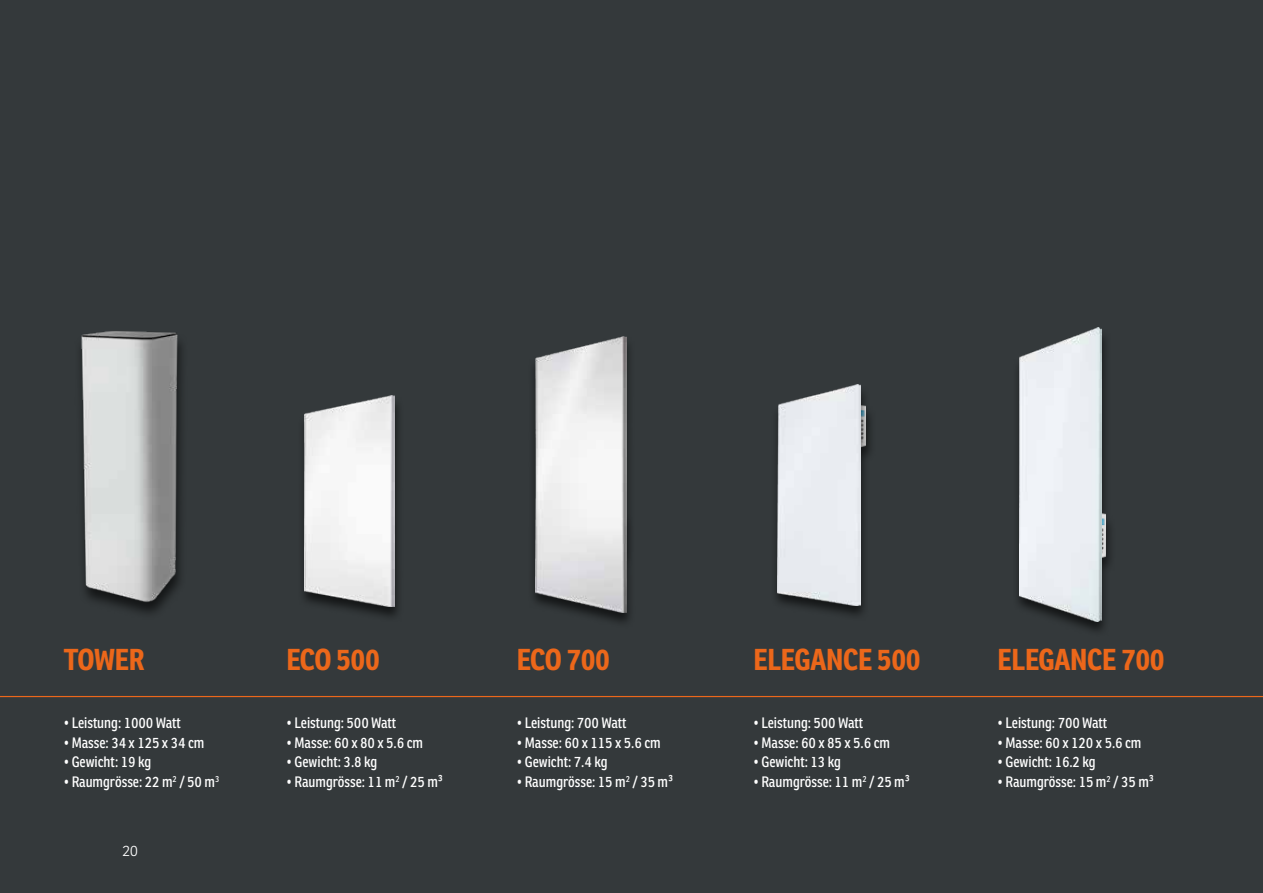
<style>
.page{position:relative;width:1263px;height:893px;background:#34393b}
.page>*{position:absolute;margin:0;border:0;box-sizing:border-box;transform-origin:0 0}
.t1{font:700 29.4px "Ronnia Cond";letter-spacing:-.01em;color:#ec671a}
.t2{font:14.7px "Ronnia Cond";color:#fff}
.t3{font:300 14.7px "Ronnia";color:#fff}
</style>
<div class="page">
<hr style="left:0;top:696px;width:1263px;height:1px;background:#ec671a">
<div style="left:297px;top:396px;width:107px;height:226px;background:#000;opacity:.62"></div>
<img style="left:304px;top:396px;width:90px;height:210px">
<div style="left:528px;top:336px;width:108px;height:293px;background:#000;opacity:.62"></div>
<img style="left:535px;top:336px;width:91px;height:276px">
<div style="left:770px;top:384px;width:101px;height:238px;background:#000;opacity:.62"></div>
<img style="left:777px;top:385px;width:84px;height:220px">
<div style="left:1012px;top:328px;width:104px;height:309px;background:#000;opacity:.62"></div>
<img style="left:1102px;top:514px;width:4px;height:44px">
<img style="left:1020px;top:328px;width:82px;height:293px">
<img style="left:81px;top:331px;width:101px;height:282px">
<h1 class="t1" style="left:64px;top:640px;width:82px">TOWER</h1>
<p class="t2" style="left:64px;top:714px;width:119px">• Leistung: 1000 Watt</p>
<p class="t2" style="left:64px;top:733px;width:142px">• Masse: 34 x 125 x 34 cm</p>
<p class="t2" style="left:64px;top:753px;width:89px">• Gewicht: 19 kg</p>
<p class="t2" style="left:64px;top:772px;width:157px">• Raumgrösse: 22 m<sup>2</sup> / 50 m<sup>3</sup></p>
<p class="t3" style="left:122px;top:842px;width:17px">20</p>
<h1 class="t1" style="left:287px;top:640px;width:94px">ECO 500</h1>
<p class="t2" style="left:287px;top:714px;width:111px">• Leistung: 500 Watt</p>
<p class="t2" style="left:287px;top:733px;width:138px">• Masse: 60 x 80 x 5.6 cm</p>
<p class="t2" style="left:287px;top:753px;width:92px">• Gewicht: 3.8 kg</p>
<p class="t2" style="left:287px;top:772px;width:158px">• Raumgrösse: 11 m<sup>2</sup> / 25 m³</p>
<h1 class="t1" style="left:517px;top:640px;width:94px">ECO 700</h1>
<p class="t2" style="left:517px;top:714px;width:111px">• Leistung: 700 Watt</p>
<p class="t2" style="left:517px;top:733px;width:145px">• Masse: 60 x 115 x 5.6 cm</p>
<p class="t2" style="left:517px;top:753px;width:92px">• Gewicht: 7.4 kg</p>
<p class="t2" style="left:517px;top:772px;width:158px">• Raumgrösse: 15 m<sup>2</sup> / 35 m³</p>
<h1 class="t1" style="left:753px;top:640px;width:168px">ELEGANCE 500</h1>
<p class="t2" style="left:753px;top:714px;width:111px">• Leistung: 500 Watt</p>
<p class="t2" style="left:753px;top:733px;width:138px">• Masse: 60 x 85 x 5.6 cm</p>
<p class="t2" style="left:753px;top:753px;width:89px">• Gewicht: 13 kg</p>
<p class="t2" style="left:753px;top:772px;width:158px">• Raumgrösse: 11 m<sup>2</sup> / 25 m³</p>
<h1 class="t1" style="left:998px;top:640px;width:168px">ELEGANCE 700</h1>
<p class="t2" style="left:998px;top:714px;width:111px">• Leistung: 700 Watt</p>
<p class="t2" style="left:998px;top:733px;width:145px">• Masse: 60 x 120 x 5.6 cm</p>
<p class="t2" style="left:998px;top:753px;width:99px">• Gewicht: 16.2 kg</p>
<p class="t2" style="left:998px;top:772px;width:158px">• Raumgrösse: 15 m<sup>2</sup> / 35 m³</p>
</div>
